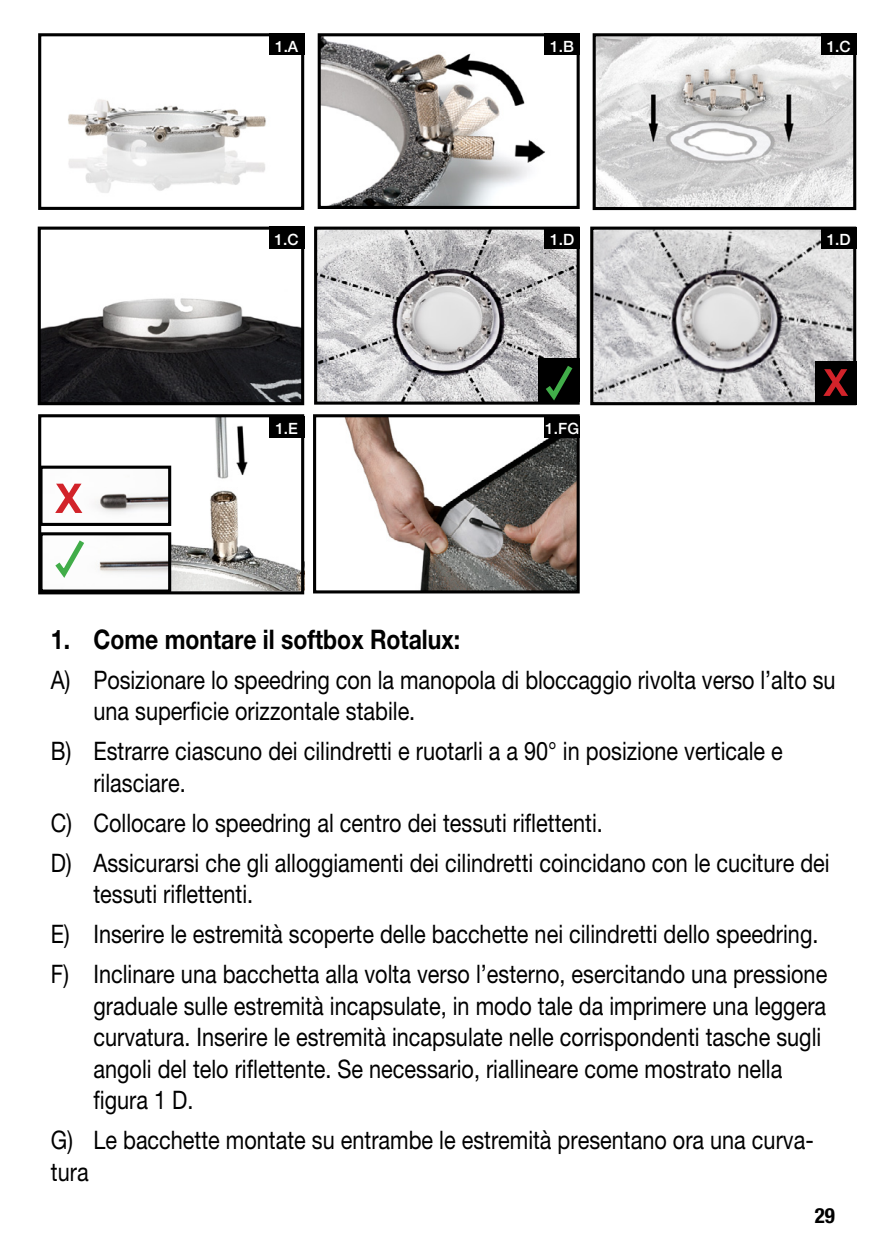
<style>
.page{position:relative;width:893px;height:1259px;background:#fff}
.page>*{position:absolute;margin:0;border:0;box-sizing:border-box;transform-origin:0 0}
.t1{font:700 27px "Helvetica Neue LT Pro";color:#000;scale:.85 1}
.t2{font:25.5px/31.5px "Helvetica Neue LT Pro";color:#000;scale:.85 1}
.t3{font:700 condensed 21px "Helvetica Neue LT Pro";color:#000}
.t4{font:500 15.6px "Helvetica Neue";color:#fff}
</style>
<div class="page">
<img style="left:68px;top:99px;width:198px;height:94px">
<div style="left:38px;top:33px;width:266px;height:177px;border:3px solid #000"></div>
<div style="left:269px;top:33px;width:35px;height:22px;background:#000"></div>
<img style="left:322px;top:37px;width:223px;height:168px">
<div style="left:318px;top:33px;width:262px;height:176px;border:3px solid #000"></div>
<div style="left:545px;top:33px;width:35px;height:22px;background:#000"></div>
<img style="left:42px;top:298px;width:258px;height:103px">
<div style="left:38px;top:227px;width:266px;height:178px;border:3px solid #000"></div>
<div style="left:269px;top:227px;width:35px;height:22px;background:#000"></div>
<img style="left:345px;top:418px;width:231px;height:171px">
<div style="left:313px;top:414px;width:267px;height:179px;border:3px solid #000"></div>
<div style="left:545px;top:416px;width:35px;height:22px;background:#000"></div>
<img style="left:597px;top:37px;width:255px;height:169px">
<div style="left:593px;top:33px;width:263px;height:177px;border:3px solid #000"></div>
<div style="left:821px;top:33px;width:35px;height:22px;background:#000"></div>
<img style="left:171px;top:418px;width:129px;height:172px">
<img style="left:56px;top:483px;width:111px;height:30px">
<div style="left:39px;top:465px;width:132px;height:61px;border:3px solid #000"></div>
<img style="left:99px;top:560px;width:68px;height:14px">
<div style="left:39px;top:532px;width:132px;height:60px;border:3px solid #000"></div>
<svg style="left:50px;top:535px;width:39px;height:43px"></svg>
<svg style="left:55px;top:484px;width:27px;height:29px"></svg>
<div style="left:269px;top:416px;width:35px;height:22px;background:#000"></div>
<div style="left:38px;top:414px;width:266px;height:180px;border:3px solid #000"></div>
<img style="left:318px;top:231px;width:258px;height:170px">
<div style="left:314px;top:227px;width:266px;height:178px;border:3px solid #000"></div>
<div style="left:545px;top:227px;width:35px;height:21px;background:#000"></div>
<div style="left:539px;top:358px;width:41px;height:44px;background:#000"></div>
<svg style="left:541px;top:366px;width:36px;height:39px"></svg>
<img style="left:594px;top:231px;width:258px;height:170px">
<div style="left:590px;top:227px;width:266px;height:178px;border:3px solid #000"></div>
<div style="left:821px;top:227px;width:35px;height:21px;background:#000"></div>
<div style="left:815px;top:361px;width:41px;height:43px;background:#000"></div>
<svg style="left:823px;top:369px;width:25px;height:27px"></svg>
<p class="t4" style="left:275px;top:36px;width:25px">1.A</p>
<p class="t4" style="left:550px;top:36px;width:25px">1.B</p>
<p class="t4" style="left:827px;top:36px;width:26px">1.C</p>
<p class="t4" style="left:275px;top:230px;width:26px">1.C</p>
<p class="t4" style="left:275px;top:419px;width:24px">1.E</p>
<p class="t4" style="left:550px;top:230px;width:26px">1.D</p>
<p class="t4" style="left:827px;top:230px;width:26px">1.D</p>
<p class="t4" style="left:545px;top:419px;width:35px">1.FG</p>
<p class="t1" style="left:51px;top:622px;width:483px">1. Come montare il softbox Rotalux:</p>
<p class="t2" style="left:93px;top:663px;width:874px;text-indent:-43px">A) Posizionare lo speedring con la manopola di bloccaggio rivolta verso l’alto su una superficie orizzontale stabile.</p>
<p class="t2" style="left:93px;top:735px;width:813px;text-indent:-43px">B) Estrarre ciascuno dei cilindretti e ruotarli a a 90° in posizione verticale e rilasciare.</p>
<p class="t2" style="left:51px;top:802px;width:918px;line-height:39.9px">C) Collocare lo speedring al centro dei tessuti riflettenti.<br>D) Assicurarsi che gli alloggiamenti dei cilindretti coincidano con le cuciture dei</p>
<p class="t2" style="left:51px;top:874px;width:915px;line-height:39.9px;text-indent:43px">tessuti riflettenti.<br>E) Inserire le estremità scoperte delle bacchette nei cilindretti dello speedring.<br>F) Inclinare una bacchetta alla volta verso l’esterno, esercitando una pressione</p>
<p class="t2" style="left:93px;top:989px;width:864px">graduale sulle estremità incapsulate, in modo tale da imprimere una leggera curvatura. Inserire le estremità incapsulate nelle corrispondenti tasche sugli angoli del telo riflettente. Se necessario, riallineare come mostrato nella figura 1 D.</p>
<p class="t2" style="left:51px;top:1124px;width:899px">G) Le bacchette montate su entrambe le estremità presentano ora una curva&shy;tura</p>
<p class="t3" style="left:815px;top:1202px;width:22px">29</p>
</div>
